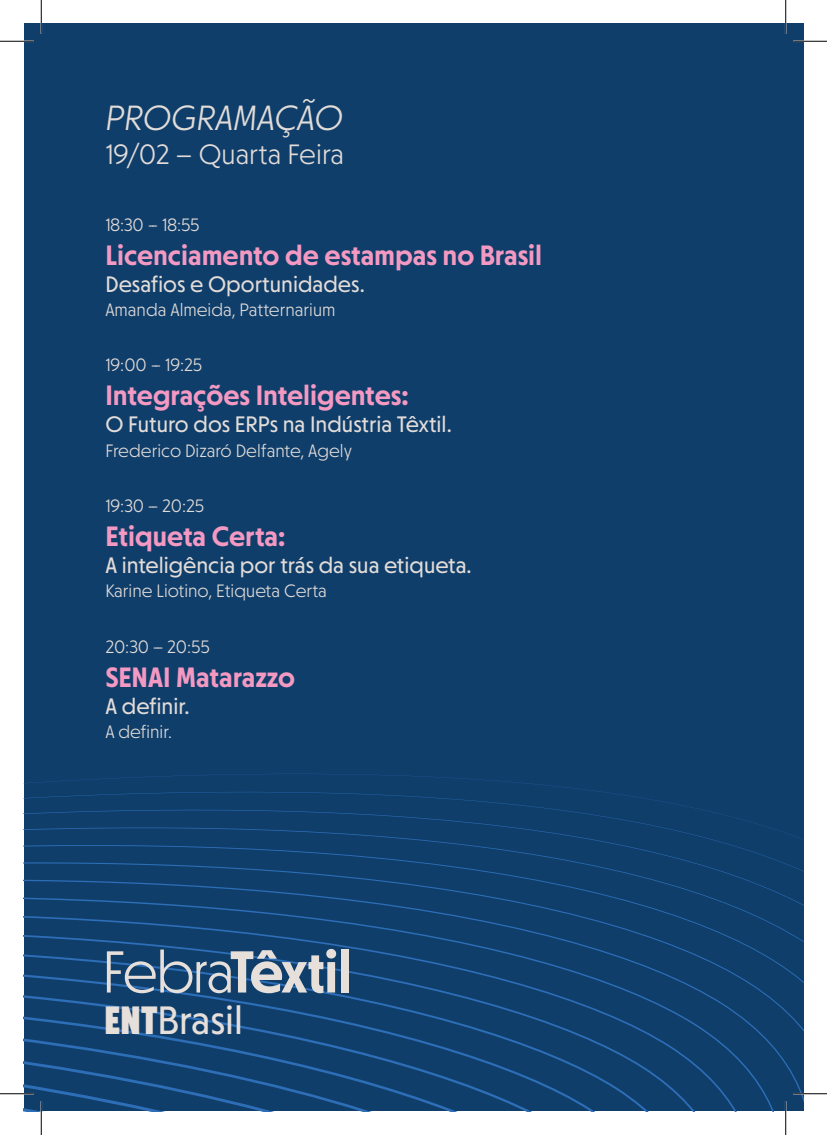
<style>
.page{position:relative;width:827px;height:1135px;background:#fff}
.page>*{position:absolute;margin:0;border:0;box-sizing:border-box;transform-origin:0 0}
.t1{font:40px "Otterco";color:#e6dfda}
.t2{font:italic 300 35.38px "Otterco";color:#e2dcd8}
.t3{font:600 28.25px "Otterco";color:#f499c2}
.t4{font:300 28.25px "Otterco";color:#e2dcd8}
.t5{font:22.62px "Otterco";color:#e2dcd8}
.t6{font:300 18.12px "Otterco";color:#e2dcd8}
.s1{font-family:"Otterco Display";font-weight:800}
</style>
<div class="page">
<div style="left:24px;top:24px;width:779px;height:1087px;background:#0f3e6b"></div>
<svg style="left:24px;top:773px;width:779px;height:338px"></svg>
<svg style="left:107px;top:949px;width:229px;height:44px"></svg>
<div style="left:341px;top:949px;width:7px;height:43px;background:#e6dfda"></div>
<hr style="left:0;top:40px;width:34px;height:2px;background:#fff">
<hr style="left:793px;top:40px;width:34px;height:2px;background:#fff">
<hr style="left:40px;top:0;width:2px;height:34px;background:#fff">
<hr style="left:40px;top:1101px;width:2px;height:34px;background:#fff">
<hr style="left:0;top:41px;width:34px;height:1px;background:#000">
<hr style="left:793px;top:41px;width:34px;height:1px;background:#000">
<hr style="left:0;top:1093px;width:34px;height:1px;background:#000">
<hr style="left:793px;top:1093px;width:34px;height:1px;background:#000">
<hr style="left:41px;top:0;width:1px;height:34px;background:#000">
<hr style="left:41px;top:1101px;width:1px;height:34px;background:#000">
<hr style="left:785px;top:0;width:1px;height:34px;background:#000">
<hr style="left:785px;top:1101px;width:1px;height:34px;background:#000">
<h2 class="t2" style="left:105px;top:98px;width:239px">PROGRAMAÇÃO</h2>
<h3 class="t4" style="left:105px;top:138px;width:240px">19/02 -- Quarta Feira</h3>
<p class="t6" style="left:105px;top:214px;width:96px">18:30 -- 18:55</p>
<h3 class="t3" style="left:105px;top:238px;width:438px">Licenciamento de estampas no Brasil</h3>
<p class="t5" style="left:105px;top:271px;width:261px">Desafios e Oportunidades.</p>
<p class="t6" style="left:105px;top:299px;width:231px">Amanda Almeida, Patternarium</p>
<p class="t6" style="left:105px;top:355px;width:98px">19:00 -- 19:25</p>
<h3 class="t3" style="left:105px;top:379px;width:305px">Integrações Inteligentes:</h3>
<p class="t5" style="left:105px;top:412px;width:348px">O Futuro dos ERPs na Indústria Têxtil.</p>
<p class="t6" style="left:105px;top:440px;width:248px">Frederico Dizaró Delfante, Agely</p>
<p class="t6" style="left:105px;top:496px;width:100px">19:30 -- 20:25</p>
<h3 class="t3" style="left:105px;top:520px;width:181px">Etiqueta Certa:</h3>
<p class="t5" style="left:105px;top:552px;width:368px">A inteligência por trás da sua etiqueta.</p>
<p class="t6" style="left:105px;top:581px;width:223px">Karine Liotino, Etiqueta Certa</p>
<p class="t6" style="left:105px;top:636px;width:106px">20:30 -- 20:55</p>
<h3 class="t3" style="left:105px;top:660px;width:191px">SENAI Matarazzo</h3>
<p class="t5" style="left:105px;top:693px;width:86px">A definir.</p>
<p class="t6" style="left:105px;top:722px;width:68px">A definir.</p>
<h1 class="t1" style="left:104px;top:997px;width:140px"><span class="s1">ENT</span>Brasil</h1>
</div>
